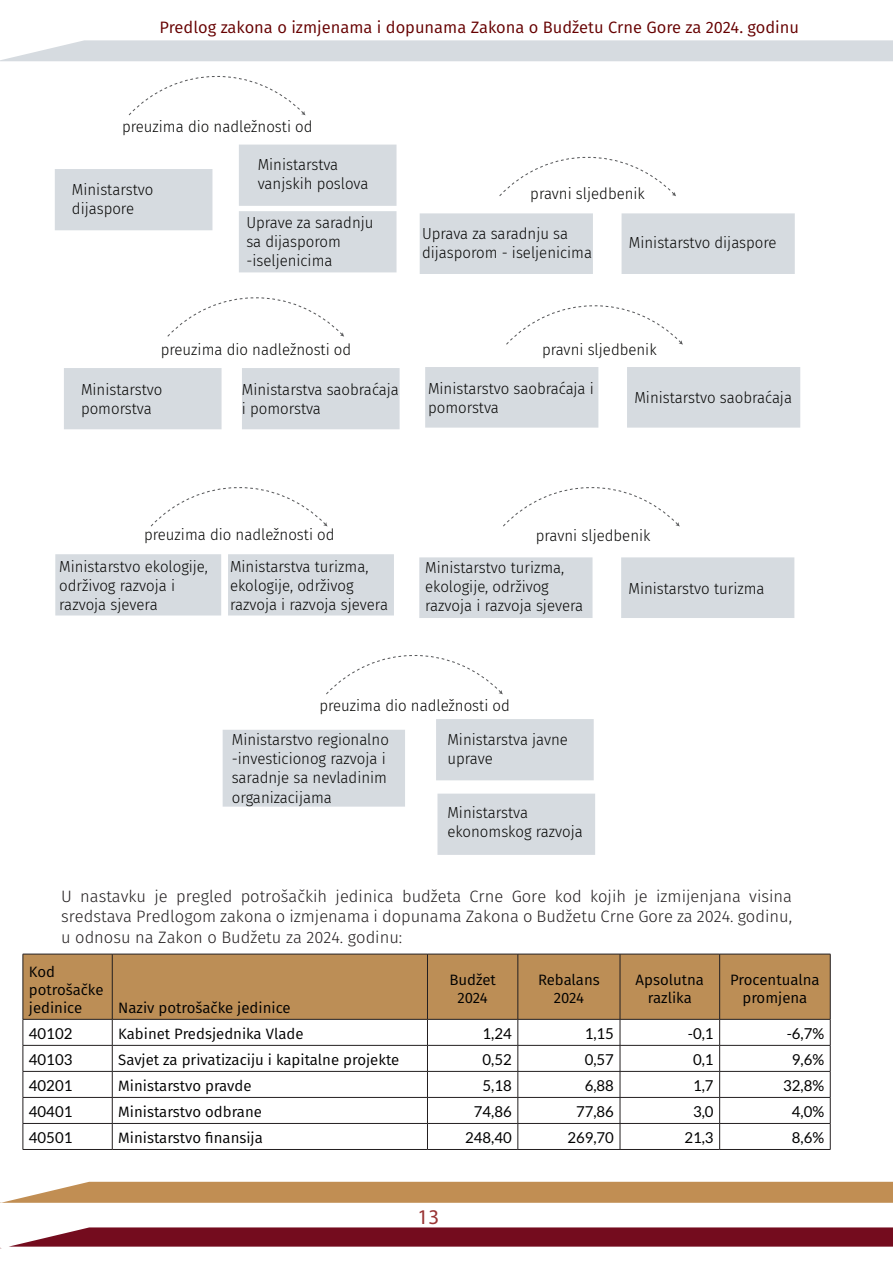
<style>
.page{position:relative;width:893px;height:1263px;background:#fff}
.page>*{position:absolute;margin:0;border:0;box-sizing:border-box;transform-origin:0 0}
.t1{font:21px "Myriad Pro";color:#933}
.Obican_text{font:300 16.5px/19.8px "Fira Sans";color:#231f20}
.t2{font:16.5px "Fira Sans";color:#600}
.t3{font:300 15.9px/19.2px "Fira Sans";color:#050504;scale:.94 1}
.t4{font:15px/18px "Fira Sans";color:#000;text-align:center}
.t5{font:15px "Lato";color:#000}
</style>
<div class="page">
<svg style="left:11px;top:1227px;width:882px;height:19px;background:#7d1c2d"></svg>
<svg style="left:0;top:1182px;width:893px;height:21px;background:#c4945d"></svg>
<div style="left:24px;top:955px;width:806px;height:64px;background:#bc8e56"></div>
<hr style="left:23px;top:954px;width:89px;height:1px;background:#231f20">
<hr style="left:23px;top:954px;width:1px;height:65px;background:#231f20">
<hr style="left:112px;top:954px;width:315px;height:1px;background:#231f20">
<hr style="left:112px;top:954px;width:1px;height:65px;background:#231f20">
<hr style="left:427px;top:954px;width:91px;height:1px;background:#231f20">
<hr style="left:427px;top:954px;width:1px;height:65px;background:#231f20">
<hr style="left:518px;top:954px;width:102px;height:1px;background:#231f20">
<hr style="left:518px;top:954px;width:1px;height:65px;background:#231f20">
<hr style="left:620px;top:954px;width:100px;height:1px;background:#231f20">
<hr style="left:620px;top:954px;width:1px;height:65px;background:#231f20">
<hr style="left:720px;top:954px;width:110px;height:1px;background:#231f20">
<hr style="left:719px;top:954px;width:1px;height:65px;background:#231f20">
<hr style="left:830px;top:954px;width:1px;height:65px;background:#231f20">
<hr style="left:23px;top:1019px;width:89px;height:1px;background:#231f20">
<hr style="left:112px;top:1019px;width:315px;height:1px;background:#231f20">
<hr style="left:427px;top:1019px;width:91px;height:1px;background:#231f20">
<hr style="left:518px;top:1019px;width:102px;height:1px;background:#231f20">
<hr style="left:620px;top:1019px;width:100px;height:1px;background:#231f20">
<hr style="left:720px;top:1019px;width:110px;height:1px;background:#231f20">
<hr style="left:23px;top:1045px;width:89px;height:1px;background:#231f20">
<hr style="left:112px;top:1045px;width:315px;height:1px;background:#231f20">
<hr style="left:427px;top:1045px;width:91px;height:1px;background:#231f20">
<hr style="left:518px;top:1045px;width:102px;height:1px;background:#231f20">
<hr style="left:620px;top:1045px;width:100px;height:1px;background:#231f20">
<hr style="left:720px;top:1045px;width:110px;height:1px;background:#231f20">
<hr style="left:23px;top:1071px;width:89px;height:1px;background:#231f20">
<hr style="left:112px;top:1071px;width:315px;height:1px;background:#231f20">
<hr style="left:427px;top:1071px;width:91px;height:1px;background:#231f20">
<hr style="left:518px;top:1071px;width:102px;height:1px;background:#231f20">
<hr style="left:620px;top:1071px;width:100px;height:1px;background:#231f20">
<hr style="left:720px;top:1071px;width:110px;height:1px;background:#231f20">
<hr style="left:23px;top:1097px;width:89px;height:1px;background:#231f20">
<hr style="left:112px;top:1097px;width:315px;height:1px;background:#231f20">
<hr style="left:427px;top:1097px;width:91px;height:1px;background:#231f20">
<hr style="left:518px;top:1097px;width:102px;height:1px;background:#231f20">
<hr style="left:620px;top:1097px;width:100px;height:1px;background:#231f20">
<hr style="left:720px;top:1097px;width:110px;height:1px;background:#231f20">
<hr style="left:23px;top:1123px;width:89px;height:1px;background:#231f20">
<svg style="left:23px;top:1019px;width:1px;height:130px"></svg>
<hr style="left:112px;top:1123px;width:315px;height:1px;background:#231f20">
<svg style="left:112px;top:1019px;width:1px;height:130px"></svg>
<hr style="left:427px;top:1123px;width:91px;height:1px;background:#231f20">
<svg style="left:427px;top:1019px;width:1px;height:130px"></svg>
<hr style="left:518px;top:1123px;width:102px;height:1px;background:#231f20">
<svg style="left:518px;top:1019px;width:1px;height:130px"></svg>
<hr style="left:620px;top:1123px;width:100px;height:1px;background:#231f20">
<svg style="left:620px;top:1019px;width:1px;height:130px"></svg>
<hr style="left:720px;top:1123px;width:110px;height:1px;background:#231f20">
<svg style="left:719px;top:1019px;width:1px;height:130px"></svg>
<svg style="left:830px;top:1019px;width:1px;height:130px"></svg>
<hr style="left:23px;top:1149px;width:89px;height:1px;background:#231f20">
<hr style="left:112px;top:1149px;width:315px;height:1px;background:#231f20">
<hr style="left:427px;top:1149px;width:91px;height:1px;background:#231f20">
<hr style="left:518px;top:1149px;width:102px;height:1px;background:#231f20">
<hr style="left:620px;top:1149px;width:100px;height:1px;background:#231f20">
<hr style="left:720px;top:1149px;width:110px;height:1px;background:#231f20">
<div style="left:419px;top:557px;width:173px;height:61px;background:#d6dbe0"></div>
<div style="left:621px;top:557px;width:173px;height:61px;background:#d6dbe0"></div>
<div style="left:436px;top:719px;width:158px;height:61px;background:#d6dbe0"></div>
<div style="left:437px;top:794px;width:158px;height:61px;background:#d6dbe0"></div>
<svg style="left:150px;top:487px;width:177px;height:40px"></svg>
<svg style="left:503px;top:487px;width:177px;height:40px"></svg>
<div style="left:55px;top:554px;width:166px;height:61px;background:#d6dbe0"></div>
<div style="left:228px;top:554px;width:166px;height:61px;background:#d6dbe0"></div>
<div style="left:223px;top:730px;width:182px;height:77px;background:#d6dbe0"></div>
<svg style="left:326px;top:655px;width:177px;height:40px"></svg>
<div style="left:425px;top:367px;width:173px;height:61px;background:#d6dbe0"></div>
<div style="left:627px;top:367px;width:173px;height:61px;background:#d6dbe0"></div>
<div style="left:242px;top:368px;width:158px;height:61px;background:#d6dbe0"></div>
<div style="left:64px;top:368px;width:158px;height:61px;background:#d6dbe0"></div>
<svg style="left:167px;top:297px;width:177px;height:40px"></svg>
<svg style="left:506px;top:305px;width:177px;height:40px"></svg>
<div style="left:420px;top:213px;width:173px;height:61px;background:#d6dbe0"></div>
<div style="left:622px;top:213px;width:173px;height:61px;background:#d6dbe0"></div>
<div style="left:55px;top:169px;width:157px;height:61px;background:#d6dbe0"></div>
<svg style="left:0;top:40px;width:893px;height:76px"></svg>
<div style="left:239px;top:145px;width:157px;height:127px;background:#d6dbe0"></div>
<svg style="left:499px;top:156px;width:177px;height:41px"></svg>
<p class="t2" style="left:160px;top:15px;width:641px">Predlog zakona o izmjenama i dopunama Zakona o Budžetu Crne Gore za 2024. godinu</p>
<p class="t3" style="left:122px;top:116px;width:204px">preuzima dio nadležnosti od</p>
<p class="t3" style="left:72px;top:180px;width:88px">Ministarstvo dijaspore</p>
<p class="t3" style="left:258px;top:155px;width:119px">Ministarstva vanjskih poslova</p>
<p class="t3" style="left:246px;top:212px;width:137px">Uprave za saradnju sa dijasporom -iseljenicima</p>
<p class="t3" style="left:530px;top:184px;width:123px">pravni sljedbenik</p>
<p class="t3" style="left:422px;top:223px;width:182px">Uprava za saradnju sa dijasporom - iseljenicima</p>
<p class="t3" style="left:629px;top:233px;width:159px">Ministarstvo dijaspore</p>
<p class="t3" style="left:161px;top:339px;width:204px">preuzima dio nadležnosti od</p>
<p class="t3" style="left:542px;top:339px;width:123px">pravni sljedbenik</p>
<p class="t3" style="left:81px;top:380px;width:88px">Ministarstvo pomorstva</p>
<p class="t3" style="left:242px;top:380px;width:168px">Ministarstva saobraćaja i pomorstva</p>
<p class="t3" style="left:428px;top:379px;width:178px">Ministarstvo saobraćaja i pomorstva</p>
<p class="t3" style="left:634px;top:388px;width:169px">Ministarstvo saobraćaja</p>
<p class="t3" style="left:144px;top:524px;width:204px">preuzima dio nadležnosti od</p>
<p class="t3" style="left:536px;top:526px;width:123px">pravni sljedbenik</p>
<p class="t3" style="left:59px;top:556px;width:160px">Ministarstvo ekologije, održivog razvoja i razvoja sjevera</p>
<p class="t3" style="left:230px;top:557px;width:170px">Ministarstva turizma, ekologije, održivog razvoja i razvoja sjevera</p>
<p class="t3" style="left:425px;top:558px;width:170px">Ministarstvo turizma, ekologije, održivog razvoja i razvoja sjevera</p>
<p class="t3" style="left:628px;top:578px;width:146px">Ministarstvo turizma</p>
<p class="t3" style="left:319px;top:695px;width:204px">preuzima dio nadležnosti od</p>
<p class="t3" style="left:232px;top:730px;width:169px">Ministarstvo regionalno -investicionog razvoja i saradnje sa nevladinim organizacijama</p>
<p class="t3" style="left:447px;top:729px;width:130px">Ministarstva javne uprave</p>
<p class="t3" style="left:447px;top:803px;width:146px">Ministarstva ekonomskog razvoja</p>
<p class="Obican_text" style="left:61px;top:886px;width:732px">U nastavku je pregled potrošačkih jedinica budžeta Crne Gore kod kojih je izmijenjana visina sredstava Predlogom zakona o izmjenama i dopunama Zakona o Budžetu Crne Gore za 2024. godinu,</p>
<p class="Obican_text" style="left:61px;top:928px;width:343px">u odnosu na Zakon o Budžetu za 2024. godinu:</p>
<p class="t4" style="left:29px;top:963px;width:76px;text-align:left">Kod potrošačke jedinice</p>
<p class="t4" style="left:449px;top:970px;width:48px">Budžet<br>2024</p>
<p class="t4" style="left:538px;top:970px;width:63px">Rebalans<br>2024</p>
<p class="t4" style="left:636px;top:970px;width:70px">Apsolutna razlika</p>
<p class="t4" style="left:730px;top:970px;width:91px">Procentualna promjena</p>
<p class="t4" style="left:118px;top:999px;width:174px">Naziv potrošačke jedinice</p>
<p class="t5" style="left:29px;top:1025px;width:45px">40102</p>
<p class="t4" style="left:118px;top:1025px;width:187px">Kabinet Predsjednika Vlade</p>
<p class="t5" style="left:483px;top:1025px;width:31px">1,24</p>
<p class="t5" style="left:585px;top:1025px;width:31px">1,15</p>
<p class="t5" style="left:688px;top:1025px;width:27px">-0,1</p>
<p class="t5" style="left:787px;top:1025px;width:39px">-6,7%</p>
<p class="t5" style="left:29px;top:1051px;width:45px">40103</p>
<p class="t4" style="left:118px;top:1051px;width:282px">Savjet za privatizaciju i kapitalne projekte</p>
<p class="t5" style="left:483px;top:1051px;width:31px">0,52</p>
<p class="t5" style="left:585px;top:1051px;width:31px">0,57</p>
<p class="t5" style="left:693px;top:1051px;width:22px">0,1</p>
<p class="t5" style="left:792px;top:1051px;width:34px">9,6%</p>
<p class="t5" style="left:29px;top:1078px;width:45px">40201</p>
<p class="t4" style="left:118px;top:1077px;width:135px">Ministarstvo pravde</p>
<p class="t5" style="left:483px;top:1078px;width:31px">5,18</p>
<p class="t5" style="left:585px;top:1078px;width:31px">6,88</p>
<p class="t5" style="left:693px;top:1078px;width:22px">1,7</p>
<p class="t5" style="left:783px;top:1078px;width:43px">32,8%</p>
<p class="t5" style="left:29px;top:1104px;width:45px">40401</p>
<p class="t4" style="left:118px;top:1103px;width:145px">Ministarstvo odbrane</p>
<p class="t5" style="left:474px;top:1104px;width:39px">74,86</p>
<p class="t5" style="left:576px;top:1104px;width:39px">77,86</p>
<p class="t5" style="left:693px;top:1104px;width:22px">3,0</p>
<p class="t5" style="left:792px;top:1104px;width:34px">4,0%</p>
<p class="t5" style="left:29px;top:1130px;width:45px">40501</p>
<p class="t4" style="left:118px;top:1129px;width:146px">Ministarstvo finansija</p>
<p class="t5" style="left:465px;top:1130px;width:48px">248,40</p>
<p class="t5" style="left:567px;top:1130px;width:48px">269,70</p>
<p class="t5" style="left:684px;top:1130px;width:31px">21,3</p>
<p class="t5" style="left:792px;top:1130px;width:34px">8,6%</p>
<h1 class="t1" style="left:418px;top:1203px;width:23px">13</h1>
</div>
